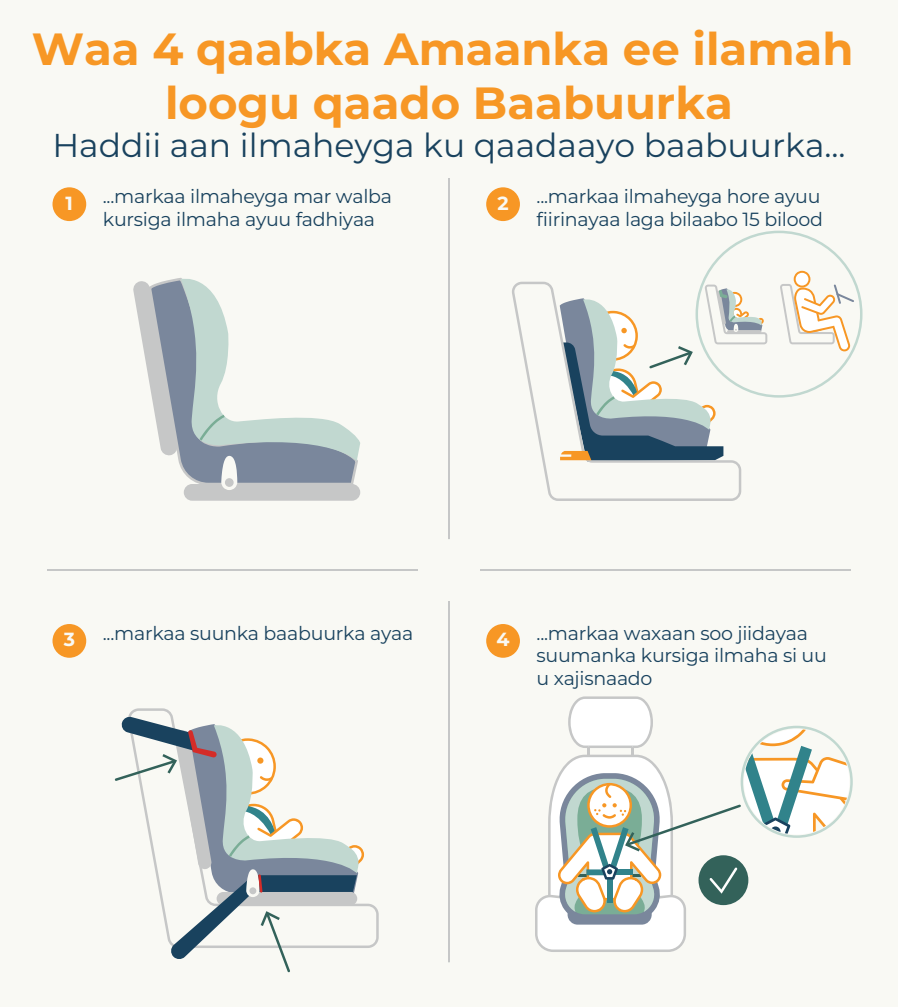
<style>
.page{position:relative;width:898px;height:1007px;background:#fff}
.page>*{position:absolute;margin:0;border:0;box-sizing:border-box;transform-origin:0 0}
.t1{font:700 45px/54px "Montserrat";color:#f79725;text-align:center}
.t2{font:33px "Montserrat";color:#19425e}
.t3{font:19px/22.8px "Montserrat";letter-spacing:-.015em;color:#19425e}
.t4{font:700 19px "Montserrat";color:#f9f9f4}
</style>
<div class="page">
<div style="left:0;top:0;width:897px;height:1006px;background:#f9f9f4"></div>
<div style="left:184px;top:484px;width:176px;height:16px;background:#c6c7c7;border-radius:8px"></div>
<svg style="left:133px;top:278px;width:227px;height:212px"></svg>
<div style="left:52px;top:187px;width:34px;height:34px;background:#f79725;border-radius:50%"></div>
<div style="left:486px;top:187px;width:33px;height:34px;background:#f79725;border-radius:50%"></div>
<div style="left:52px;top:623px;width:34px;height:34px;background:#f79725;border-radius:50%"></div>
<div style="left:486px;top:623px;width:33px;height:34px;background:#f79725;border-radius:50%"></div>
<hr style="left:448px;top:178px;width:1px;height:361px;background:#c6c7c7">
<hr style="left:448px;top:601px;width:1px;height:360px;background:#c6c7c7">
<hr style="left:47px;top:569px;width:370px;height:1px;background:#c6c7c7">
<hr style="left:480px;top:569px;width:370px;height:1px;background:#c6c7c7">
<svg style="left:129px;top:708px;width:249px;height:239px"></svg>
<svg style="left:115px;top:715px;width:249px;height:257px"></svg>
<svg style="left:512px;top:281px;width:229px;height:220px"></svg>
<svg style="left:559px;top:230px;width:303px;height:231px"></svg>
<svg style="left:535px;top:696px;width:317px;height:255px"></svg>
<h1 class="t1" style="left:32px;top:20px;width:823px">Waa 4 qaabka Amaanka ee ilamah loogu qaado Baabuurka</h1>
<h2 class="t2" style="left:52px;top:122px;width:794px">Haddii aan ilmaheyga ku qaadaayo baabuurka...</h2>
<p class="t3" style="left:103px;top:184px;width:290px">...markaa ilmaheyga mar walba kursiga ilmaha ayuu fadhiyaa</p>
<p class="t3" style="left:536px;top:184px;width:288px">...markaa ilmaheyga hore ayuu fiirinayaa laga bilaabo 15 bilood</p>
<p class="t4" style="left:66px;top:189px;width:9px">1</p>
<p class="t4" style="left:497px;top:189px;width:13px">2</p>
<p class="t3" style="left:103px;top:620px;width:312px">...markaa suunka baabuurka ayaa</p>
<p class="t3" style="left:536px;top:620px;width:292px">...markaa waxaan soo jiidayaa suumanka kursiga ilmaha si uu u xajisnaado</p>
<p class="t4" style="left:64px;top:625px;width:13px">3</p>
<p class="t4" style="left:496px;top:625px;width:15px">4</p>
</div>
